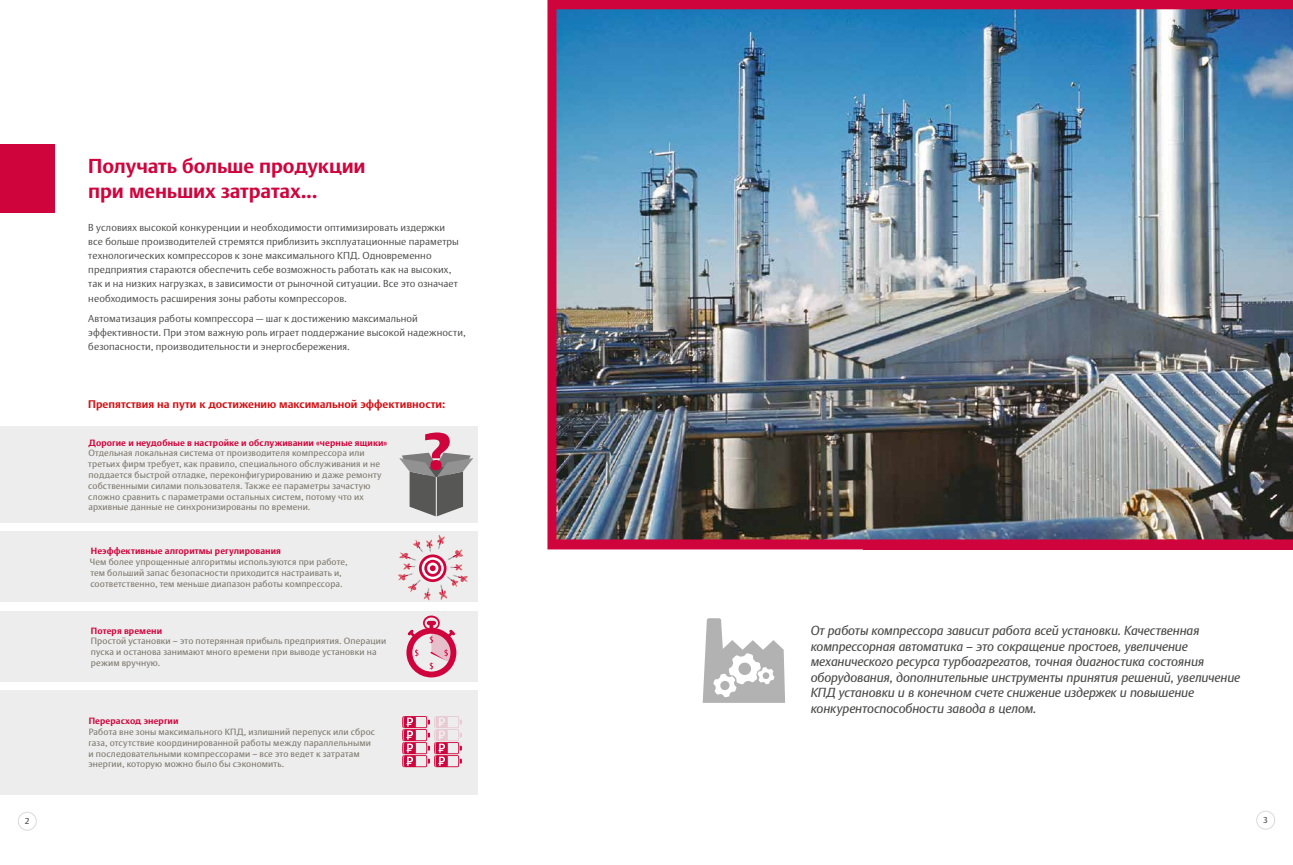
<style>
.page{position:relative;width:1293px;height:865px;background:#fff}
.page>*{position:absolute;margin:0;border:0;box-sizing:border-box;transform-origin:0 0}
.t1{font:700 20px/25px "DTL Argo CT";letter-spacing:-.005em;color:#d0043c}
.t2{font:italic 13px/15.6px "DTL Argo CT";letter-spacing:-.01em;color:#4a4a49}
.t3{font:700 11px "DTL Argo CT";color:#d11317}
.t4{font:300 10px/14px "DTL Argo CT";letter-spacing:.01em;color:#4a4a49}
.t5{font:9px/10.8px "DTL Argo CT";letter-spacing:.01em;color:#7f7b70}
.t6{font:700 9px "DTL Argo CT";letter-spacing:.01em;color:#d0043c}
.t7{font:8.5px "DTL Argo CT";color:#4a4a49}
.s1{color:#918c82}
</style>
<div class="page">
<div style="left:18px;top:811px;width:19px;height:19px;border:1px solid #dadada;border-radius:50%"></div>
<div style="left:1256px;top:810px;width:19px;height:19px;border:1px solid #dadada;border-radius:50%"></div>
<div style="left:0;top:426px;width:477px;height:97px;background:#ededed"></div>
<div style="left:0;top:531px;width:477px;height:71px;background:#ededed"></div>
<div style="left:0;top:611px;width:477px;height:70px;background:#ededed"></div>
<div style="left:0;top:690px;width:477px;height:104px;background:#ededed"></div>
<svg style="left:398px;top:535px;width:70px;height:65px"></svg>
<div style="left:0;top:144px;width:54px;height:68px;background:#d0043c"></div>
<img style="left:547px;top:0;width:746px;height:549px">
<svg style="left:406px;top:615px;width:50px;height:62px"></svg>
<svg style="left:399px;top:432px;width:74px;height:84px"></svg>
<svg style="left:702px;top:618px;width:83px;height:85px"></svg>
<svg style="left:402px;top:716px;width:60px;height:51px"></svg>
<h1 class="t1" style="left:88px;top:153px;width:279px">Получать больше продукции при меньших затратах...</h1>
<p class="t4" style="left:88px;top:221px;width:372px">В условиях высокой конкуренции и необходимости оптимизировать издержки все больше производителей стремятся приблизить эксплуатационные параметры технологических компрессоров к зоне максимального КПД. Одновременно предприятия стараются обеспечить себе возможность работать как на высоких, так и на низких нагрузках, в зависимости от рыночной ситуации. Все это означает необходимость расширения зоны работы компрессоров.</p>
<p class="t4" style="left:88px;top:311px;width:379px">Автоматизация работы компрессора — шаг к достижению максимальной эффективности. При этом важную роль играет поддержание высокой надежности, безопасности, производительности и энергосбережения.</p>
<p class="t3" style="left:88px;top:397px;width:358px">Препятствия на пути к достижению максимальной эффективности:</p>
<p class="t6" style="left:89px;top:437px;width:300px">Дорогие и неудобные в настройке и обслуживании «черные ящики»</p>
<p class="t5" style="left:88px;top:448px;width:295px">Отдельная локальная система от производителя компрессора или третьих фирм требует, как правило, специального обслуживания и не поддается быстрой отладке, переконфигурированию и даже ремонту собственными силами пользователя. Также ее параметры зачастую сложно сравнить с параметрами остальных систем, потому что их архивные данные не синхронизированы по времени<span class="s1">.</span></p>
<p class="t6" style="left:91px;top:545px;width:191px">Неэффективные алгоритмы регулирования</p>
<p class="t5" style="left:90px;top:556px;width:259px">Чем более упрощенные алгоритмы используются при работе, тем больший запас безопасности приходится настраивать и, соответственно, тем меньше диапазон работы компрессора.</p>
<p class="t6" style="left:91px;top:625px;width:73px">Потеря времени</p>
<p class="t5" style="left:91px;top:635px;width:297px">Простой установки – это потерянная прибыль предприятия. Операции пуска и останова занимают много времени при выводе установки на режим вручную.</p>
<p class="t6" style="left:89px;top:715px;width:91px">Перерасход энергии</p>
<p class="t5" style="left:88px;top:726px;width:288px">Работа вне зоны максимального КПД, излишний перепуск или сброс газа, отсутствие координированной работы между параллельными и последовательными компрессорами – все это ведет к затратам энергии, которую можно было бы сэкономить.</p>
<p class="t2" style="left:810px;top:622px;width:431px">От работы компрессора зависит работа всей установки. Качественная компрессорная автоматика – это сокращение простоев, увеличение механического ресурса турбоагрегатов, точная диагностика состояния оборудования, дополнительные инструменты принятия решений, увеличение КПД установки и в конечном счете снижение издержек и повышение конкурентоспособности завода в целом.</p>
<p class="t7" style="left:25px;top:816px;width:6px">2</p>
<p class="t7" style="left:1263px;top:815px;width:6px">3</p>
</div>
